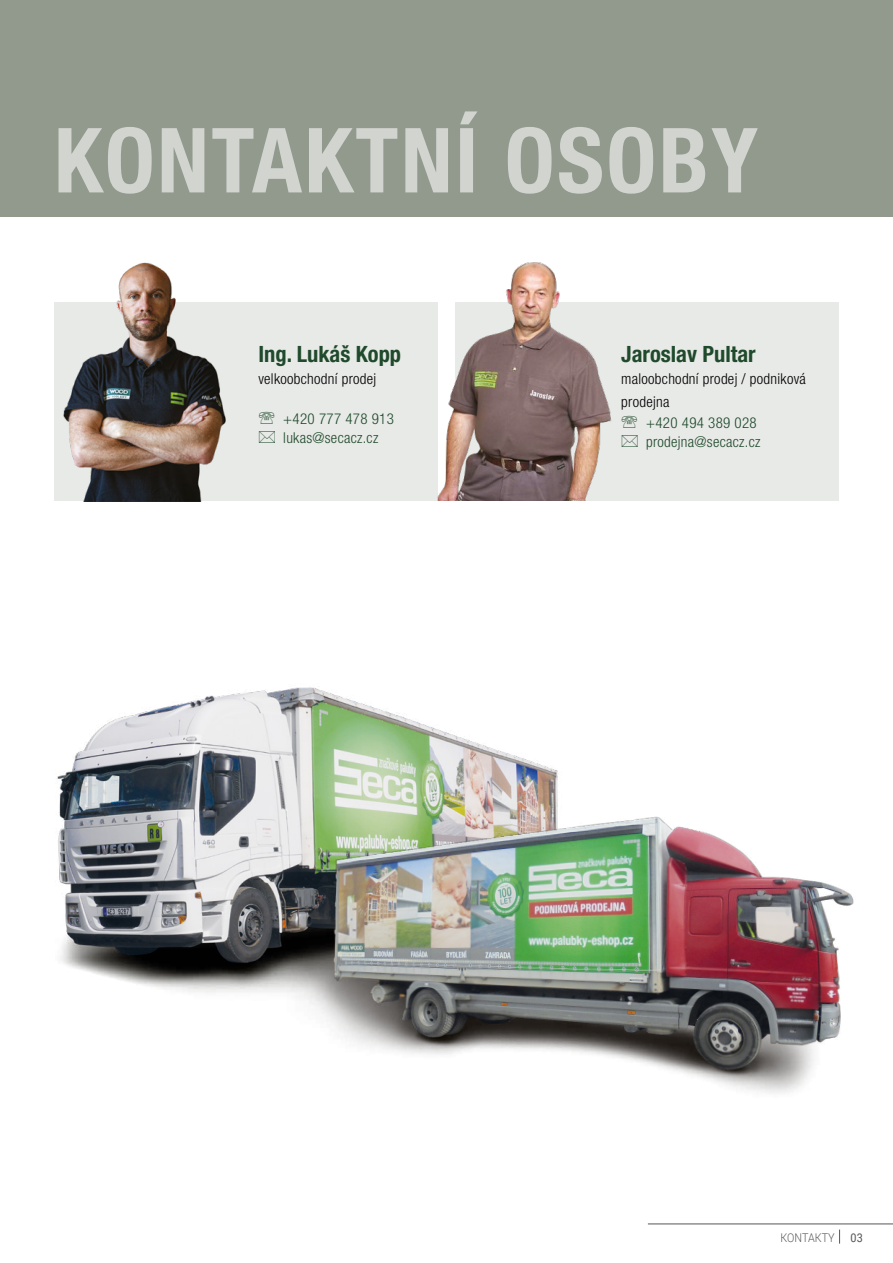
<style>
.page{position:relative;width:893px;height:1263px;background:#fff}
.page>*{position:absolute;margin:0;border:0;box-sizing:border-box;transform-origin:0 0}
.t1{font:700 condensed 90px "Helvetica Neue LT Pro";letter-spacing:.025em;color:#d2d4d0}
.t2{font:700 condensed 22.5px "Helvetica Neue LT Pro";color:#204a2c}
.t3{font:300 condensed 15px/19.5px "Helvetica Neue LT Pro";letter-spacing:.02em;color:#204a2c}
.t4{font:300 condensed 15px/22.5px "Helvetica Neue LT Pro";letter-spacing:.02em;color:#000}
.t5{font:300 12px "Roboto";color:#575756;scale:.9 1}
.t6{font:12px "Roboto";color:#575756;scale:.9 1}
</style>
<div class="page">
<div style="left:0;top:0;width:893px;height:216px;background:#919a8c"></div>
<img style="left:57px;top:687px;width:482px;height:306px">
<img style="left:272px;top:764px;width:582px;height:329px">
<div style="left:455px;top:302px;width:384px;height:199px;background:#e8eae7"></div>
<div style="left:54px;top:302px;width:384px;height:199px;background:#e8eae7"></div>
<img style="left:437px;top:262px;width:175px;height:239px">
<img style="left:63px;top:262px;width:163px;height:240px">
<svg style="left:839px;top:1229px;width:1px;height:14px"></svg>
<hr style="left:648px;top:1224px;width:245px;height:1px;background:#575756">
<h1 class="t1" style="left:54px;top:106px;width:705px">KONTAKTNÍ OSOBY</h1>
<h2 class="t2" style="left:258px;top:340px;width:144px">Ing. Lukáš Kopp</h2>
<p class="t4" style="left:258px;top:367px;width:119px">velkoobchodní prodej</p>
<p class="t3" style="left:283px;top:408px;width:112px">+420 777 478 913 lukas@secacz.cz</p>
<h2 class="t2" style="left:621px;top:340px;width:136px">Jaroslav Pultar</h2>
<p class="t4" style="left:621px;top:367px;width:186px">maloobchodní prodej / podniková prodejna</p>
<p class="t3" style="left:646px;top:413px;width:116px">+420 494 389 028 prodejna@secacz.cz</p>
<p class="t5" style="left:780px;top:1229px;width:62px">KONTAKTY</p>
<p class="t6" style="left:851px;top:1229px;width:15px">03</p>
</div>
